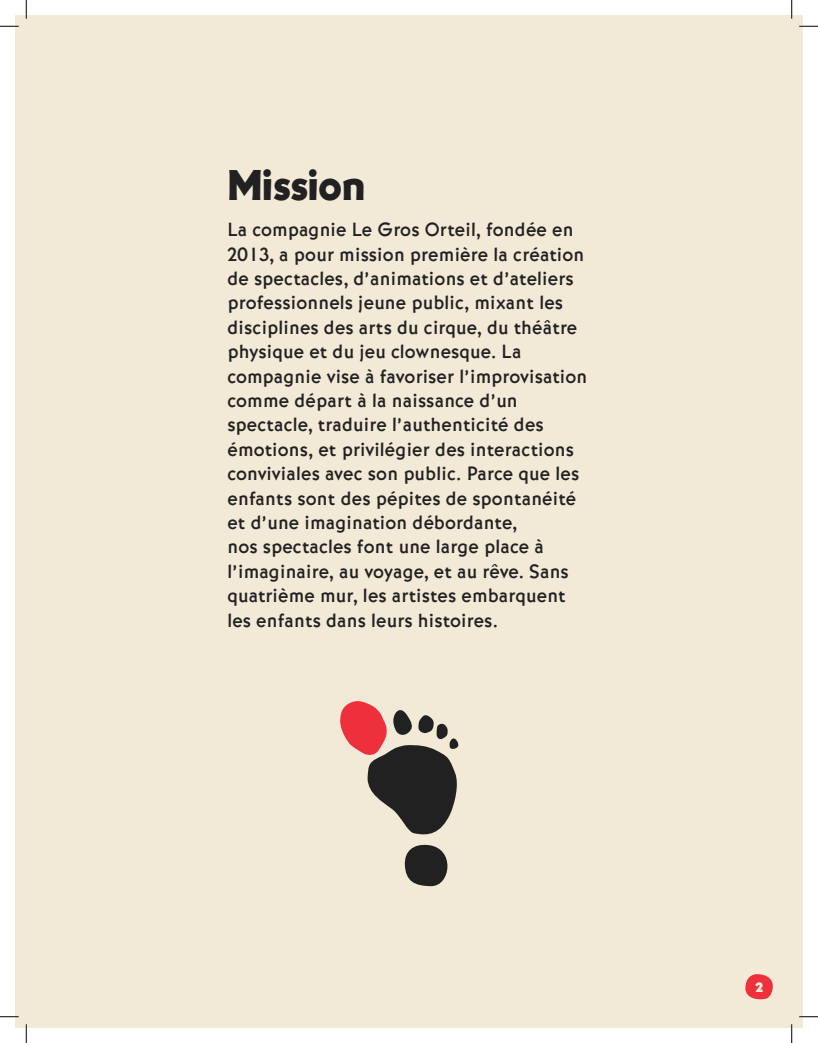
<style>
.page{position:relative;width:818px;height:1043px;background:#fff}
.page>*{position:absolute;margin:0;border:0;box-sizing:border-box;transform-origin:0 0}
.t1{font:45px "Bernhard Got URW Ult";letter-spacing:.01em;color:#212121}
.t2{font:500 20px/24.4px "Bernhard Got URW";letter-spacing:.01em;color:#212121}
.t3{font:14px "Bernhard Got URW Ext Hea";color:#f2e9d7}
</style>
<div class="page">
<div style="left:15px;top:15px;width:787px;height:1012px;background:#f2e9d7"></div>
<svg style="left:745px;top:974px;width:28px;height:26px"></svg>
<svg style="left:340px;top:701px;width:119px;height:134px"></svg>
<svg style="left:404px;top:844px;width:44px;height:42px"></svg>
<svg style="left:0;top:25px;width:19px;height:2px"></svg>
<svg style="left:799px;top:25px;width:19px;height:2px"></svg>
<svg style="left:0;top:1016px;width:19px;height:1px"></svg>
<svg style="left:799px;top:1015px;width:19px;height:2px"></svg>
<svg style="left:25px;top:0;width:2px;height:19px"></svg>
<svg style="left:25px;top:1024px;width:2px;height:18px"></svg>
<svg style="left:791px;top:0;width:1px;height:19px"></svg>
<svg style="left:790px;top:1024px;width:2px;height:18px"></svg>
<h1 class="t1" style="left:227px;top:159px;width:139px">Mission</h1>
<p class="t2" style="left:227px;top:218px;width:361px">La compagnie Le Gros Orteil, fondée en 2013, a pour mission première la création de spectacles, d’animations et d’ateliers professionnels jeune public, mixant les disciplines des arts du cirque, du théâtre physique et du jeu clownesque. La compagnie vise à favoriser l’improvisation comme départ à la naissance d’un spectacle, traduire l’authenticité des émotions, et privilégier des interactions conviviales avec son public. Parce que les enfants sont des pépites de spontanéité et d’une imagination débordante,<br>nos spectacles font une large place à l’imaginaire, au voyage, et au rêve. Sans quatrième mur, les artistes embarquent les enfants dans leurs histoires.</p>
<p class="t3" style="left:754px;top:978px;width:11px">2</p>
</div>
